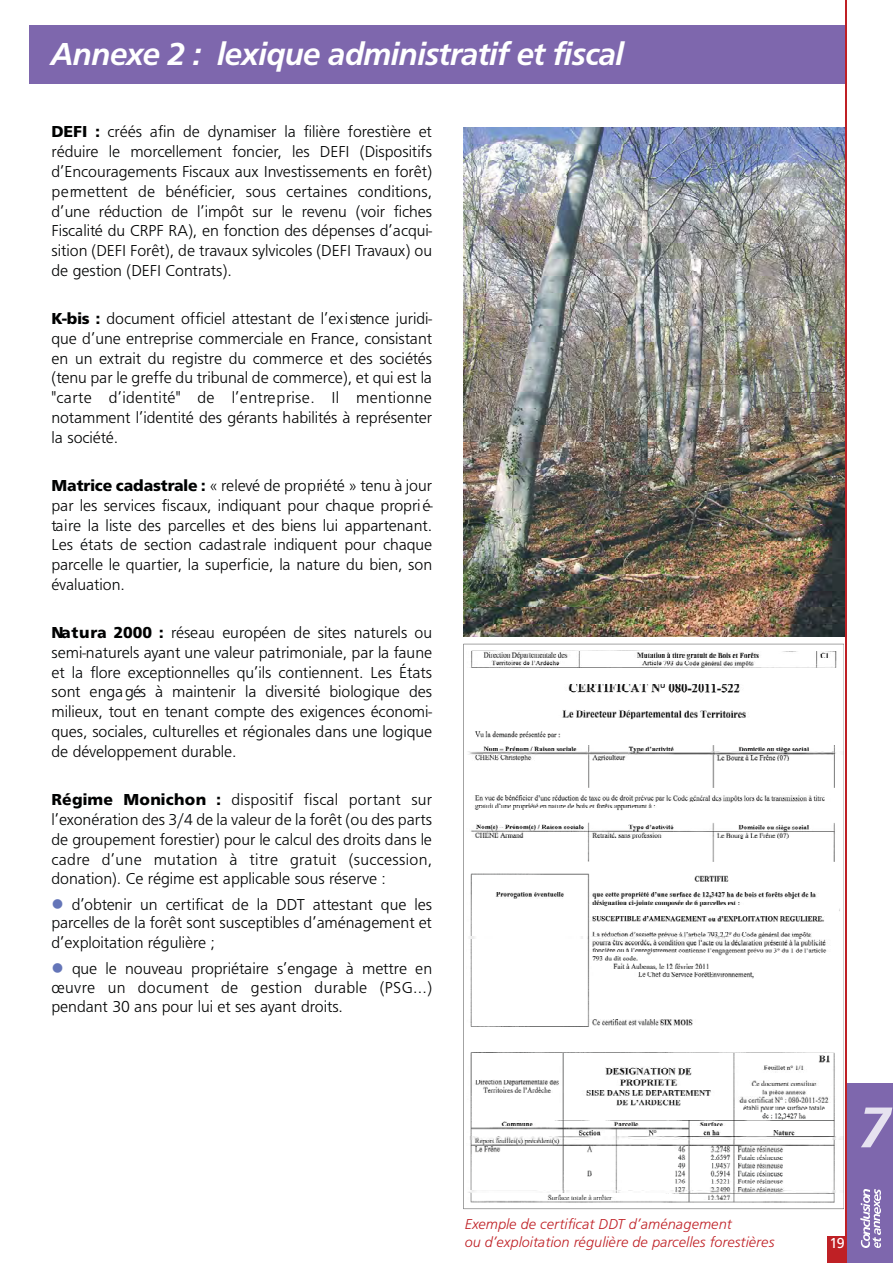
<style>
.page{position:relative;width:893px;height:1263px;background:#fff}
.page>*{position:absolute;margin:0;border:0;box-sizing:border-box;transform-origin:0 0}
.t1{font:italic 500 60px "Frutus T";color:#e6e2f0}
.t2{font:italic 500 33px "Frutus T";letter-spacing:-.03em;color:#fff}
.t3{font:300 16.5px/19.8px "Frutus T";letter-spacing:-.005em;color:#010202;text-align:justify}
.t4{font:italic 300 15px/18px "Frutus T";color:#bf2025}
.t5{font:15px "Frutus T";color:#fff}
.s1{font-weight:700}
</style>
<div class="page">
<div style="left:827px;top:1236px;width:20px;height:27px;background:#bf2025"></div>
<div style="left:847px;top:1083px;width:46px;height:180px;background:#7e67ad"></div>
<img style="left:860px;top:1190px;width:9px;height:58px">
<img style="left:864px;top:1237px;width:16px;height:11px">
<img style="left:864px;top:1190px;width:16px;height:44px">
<div style="left:29px;top:25px;width:816px;height:59px;background:#7e67ad"></div>
<hr style="left:845px;top:0;width:1px;height:1263px;background:#bf2025">
<img style="left:463px;top:127px;width:381px;height:509px">
<svg style="left:463px;top:644px;width:381px;height:565px"></svg>
<h2 class="t2" style="left:50px;top:38px;width:575px">A n n exe 2 : lex ique administratif et fis c a l</h2>
<p class="t3" style="left:51px;top:122px;width:382px"><span class="s1">DEFI :</span> c réés afin de dynamiser la filiè re fo re stiè re et ré d u ire le morcellement fo n c ie r, les DEFI (Dispositifs d ’E n c o u ra gements Fiscaux aux Inve stissements en fo rê t) p e rm ettent de bénéfic ie r, sous certaines conditions, d’une réduction de l’imp ôt sur le revenu (voir fich e s Fis c a lité du CRPF RA), en fonction des dépenses d’acqu i&shy;sition (DEFI Fo rêt), de travaux sylvicoles (DEFI Travaux) ou de ge stion (DEFI Contra ts ).</p>
<p class="t3" style="left:51px;top:309px;width:382px"><span class="s1">K-bis :</span> document officiel atte stant de l’ex i stence jurid i&shy;que d’une entre p rise commerciale en France, consista n t en un ex trait du re g istre du commerce et des société s (tenu par le gre ffe du tribunal de commerce), et qui est la "c a rte d’identité" de l’entre p rise. Il mentionne n otamment l’identité des gé rants habilités à re p ré s e n te r la société .</p>
<p class="t3" style="left:51px;top:476px;width:383px"><span class="s1">M a t rice cadast rale :</span> « re levé de pro p rié té » tenu à jour par les services fiscaux, indiquant pour ch a que pro p ri é&shy;ta ire la liste des parcelles et des biens lui apparte n a n t.<br>Les états de section cadast rale indiquent pour ch a qu e p a rcelle le qu a rtie r, la superficie, la nature du bien, son éva lu a tio n .</p>
<p class="t3" style="left:51px;top:623px;width:382px"><span class="s1">Na t u ra 2000 :</span> réseau européen de sites naturels ou s e m i-n a tu rels ayant une valeur patrimoniale, par la fa u n e et la flo re exc e ptionnelles qu’ils contiennent. Les Éta ts sont enga gés à maintenir la dive rs ité biologique des milieux, tout en tenant compte des ex igences économi&shy;ques, sociales, culturelles et régionales dans une logiqu e de développement dura b le .</p>
<p class="t3" style="left:51px;top:790px;width:382px"><span class="s1">Régime Monichon :</span> dispositif fiscal portant sur l’exo n é ration des 3/4 de la valeur de la fo rêt (ou des parts de groupement fo re stier) pour le calcul des droits dans le c a d re d’une mutation à titre gratuit (succession, donation). Ce régime est applicable sous ré s e rve :</p>
<p class="t3" style="left:51px;top:896px;width:382px;line-height:19px;text-indent:20px">d ’o b tenir un certificat de la DDT atte stant que les p a rcelles de la fo rêt sont susceptibles d’aménagement et d ’ex p lo itation ré g u liè re ;</p>
<p class="t3" style="left:51px;top:959px;width:382px;line-height:19.2px;text-indent:21px">que le nouveau pro p rié ta ire s’e n ga ge à mettre en œ u v re un document de ge stion durable (PSG...) pendant 30 ans pour lui et ses ayant dro its .</p>
<p class="t4" style="left:465px;top:1216px;width:311px">Exemple de certificat DDT d’aménagement<br>ou d’exploitation régulière de parcelles forestières</p>
<h1 class="t1" style="left:858px;top:1098px;width:34px">7</h1>
<p class="t5" style="left:829px;top:1235px;width:17px">19</p>
</div>
